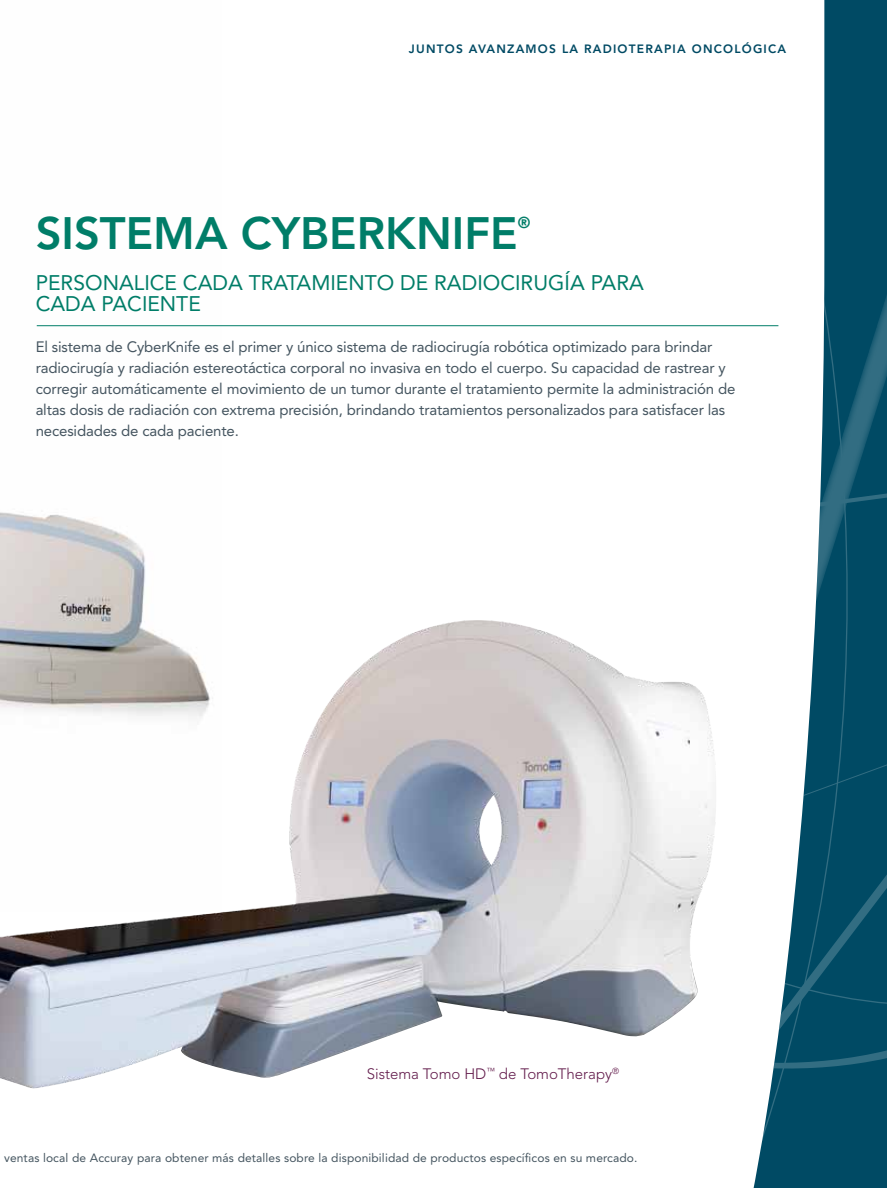
<style>
.page{position:relative;width:887px;height:1188px;background:#fff}
.page>*{position:absolute;margin:0;border:0;box-sizing:border-box;transform-origin:0 0}
.t1{font:800 45px "Avenir";color:#007d68}
.t2{font:21px/21px "Avenir";color:#007d68}
.t3{font:800 15.75px "Avenir";color:#007d68}
.t4{font:15px/21px "Avenir";letter-spacing:-.01em;color:#455560}
.t5{font:300 15px "Avenir";color:#621b4b}
.t6{font:12px "Avenir";letter-spacing:.01em;color:#455560}
.t7{font:800 12px "Avenir";letter-spacing:.1em;color:#004a64}
</style>
<div class="page">
<img style="left:0;top:325px;width:222px;height:295px">
<svg style="left:750px;top:0;width:136px;height:327px"></svg>
<svg style="left:753px;top:216px;width:133px;height:971px;fill:#004a64"></svg>
<svg style="left:753px;top:394px;width:133px;height:102px"></svg>
<svg style="left:753px;top:496px;width:133px;height:434px"></svg>
<img style="left:0;top:620px;width:716px;height:469px">
<hr style="left:37px;top:325px;width:741px;height:1px;background:#007d68">
<p class="t7" style="left:408px;top:42px;width:378px">JUNTOS AVANZAMOS LA RADIOTERAPIA ONCOLÓGICA</p>
<h1 class="t1" style="left:36px;top:206px;width:483px">SISTEMA CYBERKNIFE</h1>
<p class="t3" style="left:517px;top:213px;width:14px">®</p>
<h2 class="t2" style="left:36px;top:272px;width:609px">PERSONALICE CADA TRATAMIENTO DE RADIOCIRUGÍA PARA<br>CADA PACIENTE</h2>
<p class="t4" style="left:36px;top:336px;width:701px">El sistema de CyberKnife es el primer y único sistema de radiocirugía robótica optimizado para brindar radiocirugía y radiación estereotáctica corporal no invasiva en todo el cuerpo. Su capacidad de rastrear y corregir automáticamente el movimiento de un tumor durante el tratamiento permite la administración de altas dosis de radiación con extrema precisión, brindando tratamientos personalizados para satisfacer las necesidades de cada paciente.</p>
<p class="t5" style="left:366px;top:1064px;width:254px">Sistema Tomo HD<sup>™</sup> de TomoTherapy<sup>®</sup></p>
<p class="t6" style="left:4px;top:1150px;width:634px">ventas local de Accuray para obtener más detalles sobre la disponibilidad de productos específicos en su mercado.</p>
</div>
